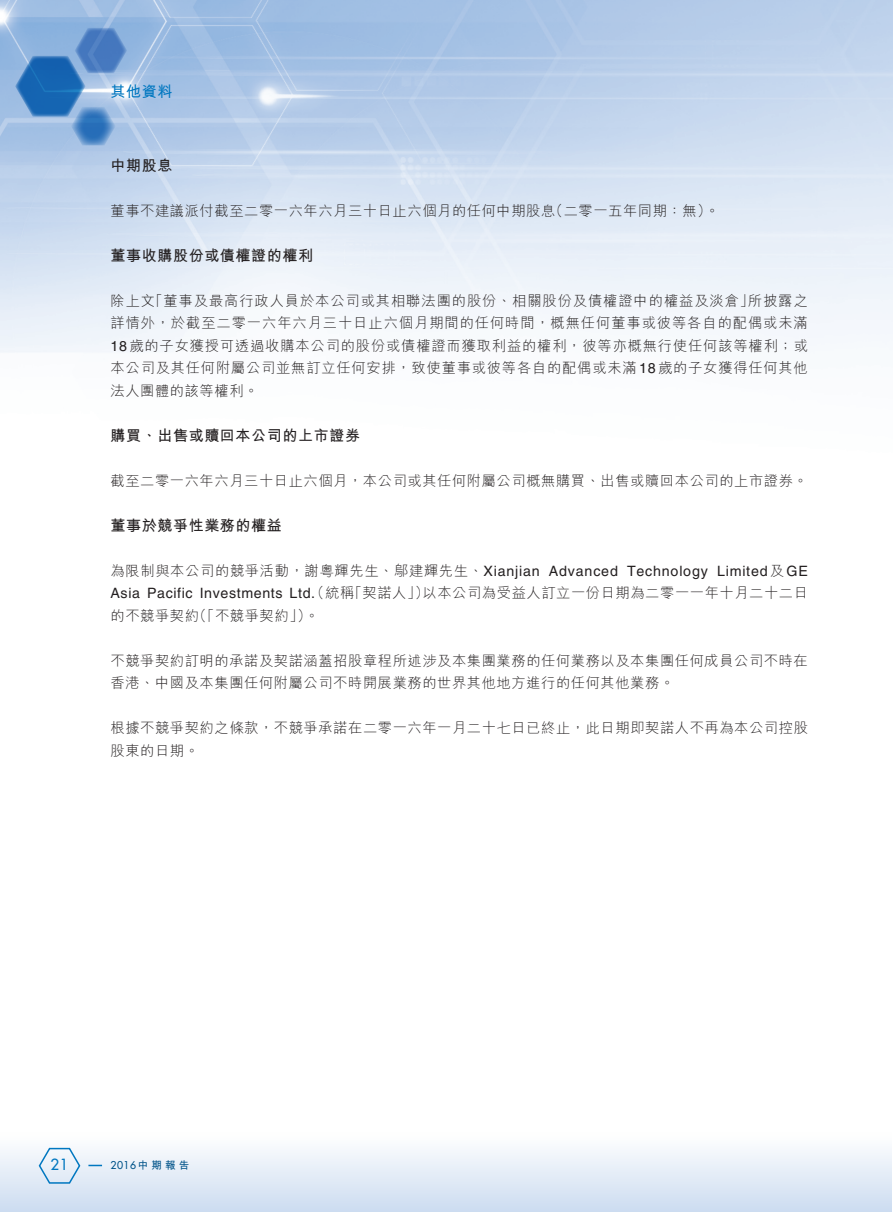
<style>
.page{position:relative;width:893px;height:1212px;background:#fff}
.page>*{position:absolute;margin:0;border:0;box-sizing:border-box;transform-origin:0 0}
._3__標題{font:700 15px "M Hei HK";letter-spacing:.04em;color:#231f20}
.t1{font:700 15px "M Hei HK";color:#0077c0}
.t2{font:500 15px "Futura Std";color:#0077c0}
._1__內文{font:300 14.25px/22.5px "M Hei HK";letter-spacing:.04em;color:#231f20}
._1__內文-2{font:300 14.25px/22.5px "M Hei HK";letter-spacing:.06em;color:#231f20}
._1__內文-3{font:14.25px "Helvetica LT Std";letter-spacing:.055em;color:#231f20}
._1__內文-4{font:300 14.25px "M Hei HK";letter-spacing:.065em;color:#231f20}
.t3{font:500 10.5px "Futura Std";color:#005389}
.s1{font-family:"Helvetica LT Std";font-weight:400}
.s2{font-family:"M Hei HK";font-weight:300}
.s3{font-family:"M Hei HK";font-weight:700}
</style>
<div class="page">
<img style="left:0;top:0;width:892px;height:353px">
<svg style="left:15px;top:28px;width:112px;height:117px;background:#6e9cd0"></svg>
<div style="left:0;top:1132px;width:892px;height:80px;background:linear-gradient(to bottom,#fff,#cddcf1)"></div>
<svg style="left:38px;top:1146px;width:43px;height:38px"></svg>
<svg style="left:88px;top:1165px;width:14px;height:1px"></svg>
<p class="t1" style="left:111px;top:81px;width:63px">其他資料</p>
<p class="_3__標題" style="left:111px;top:154px;width:63px">中期股息</p>
<p class="_1__內文" style="left:111px;top:199px;width:446px">董事不建議派付截至二零一六年六月三十日止六個月的任何中期股息</p>
<p class="_3__標題" style="left:111px;top:244px;width:204px">董事收購股份或債權證的權利</p>
<p class="_1__內文" style="left:549px;top:199px;width:172px">（二零一五年同期：無。(</p>
<p class="_1__內文-4" style="left:149px;top:293px;width:607px">「董事及最高行政人員於本公司或其相聯法團的股份、相關股份及債權證中的權益及淡倉」</p>
<p class="_1__內文" style="left:748px;top:289px;width:61px">所披露之</p>
<p class="_1__內文-2" style="left:111px;top:289px;width:699px">除上文<br>詳情外，於截至二零一六年六月三十日止六個月期間的任何時間，概無任何董事或彼等各自的配偶或未滿<span class="s1">18</span>歲的子女獲授可透過收購本公司的股份或債權證而獲取利益的權利，彼等亦概無行使任何該等權利；或本公司及其任何附屬公司並無訂立任何安排，致使董事或彼等各自的配偶或未滿<span class="s1">18</span>歲的子女獲得任何其他法人團體的該等權利。</p>
<p class="_3__標題" style="left:111px;top:424px;width:251px">購買、出售或贖回本公司的上市證券</p>
<p class="_1__內文" style="left:111px;top:469px;width:699px">截至二零一六年六月三十日止六個月，本公司或其任何附屬公司概無購買、出售或贖回本公司的上市證券。</p>
<p class="_3__標題" style="left:111px;top:514px;width:173px">董事於競爭性業務的權益</p>
<p class="_1__內文-3" style="left:717px;top:562px;width:92px">Limited<span class="s2">及</span>GE</p>
<p class="_1__內文" style="left:423px;top:559px;width:387px;text-indent:-312px">為限制與本公司的競爭活動，謝粵輝先生、鄔建輝先生、<span class="s1">Xianjian<br></span>以本公司為受益人訂立一份日期為二零一一年十月二十二日</p>
<p class="_1__內文-3" style="left:549px;top:562px;width:70px">Advanced</p>
<p class="_1__內文-3" style="left:627px;top:562px;width:82px">Technology</p>
<p class="_1__內文-3" style="left:290px;top:585px;width:66px">Ltd<span class="s2">（</span>. <span class="s2">統稱</span></p>
<p class="_1__內文" style="left:348px;top:582px;width:83px">「契諾人」）</p>
<p class="_1__內文-3" style="left:147px;top:585px;width:47px">Pacific</p>
<p class="_1__內文-3" style="left:111px;top:585px;width:31px">Asia</p>
<p class="_1__內文-3" style="left:200px;top:585px;width:84px">Investments</p>
<p class="_1__內文" style="left:193px;top:604px;width:128px">（「不競爭契約 。(「</p>
<p class="_1__內文" style="left:111px;top:604px;width:90px">的不競爭契約</p>
<p class="_1__內文" style="left:111px;top:649px;width:699px">不競爭契約訂明的承諾及契諾涵蓋招股章程所述涉及本集團業務的任何業務以及本集團任何成員公司不時在香港、中國及本集團任何附屬公司不時開展業務的世界其他地方進行的任何其他業務。</p>
<p class="_1__內文" style="left:111px;top:717px;width:699px">根據不競爭契約之條款，不競爭承諾在二零一六年一月二十七日已終止，此日期即契諾人不再為本公司控股股東的日期。</p>
<p class="t2" style="left:51px;top:1155px;width:19px">21</p>
<p class="t3" style="left:111px;top:1159px;width:80px">2016<span class="s3">中期報告</span></p>
</div>
